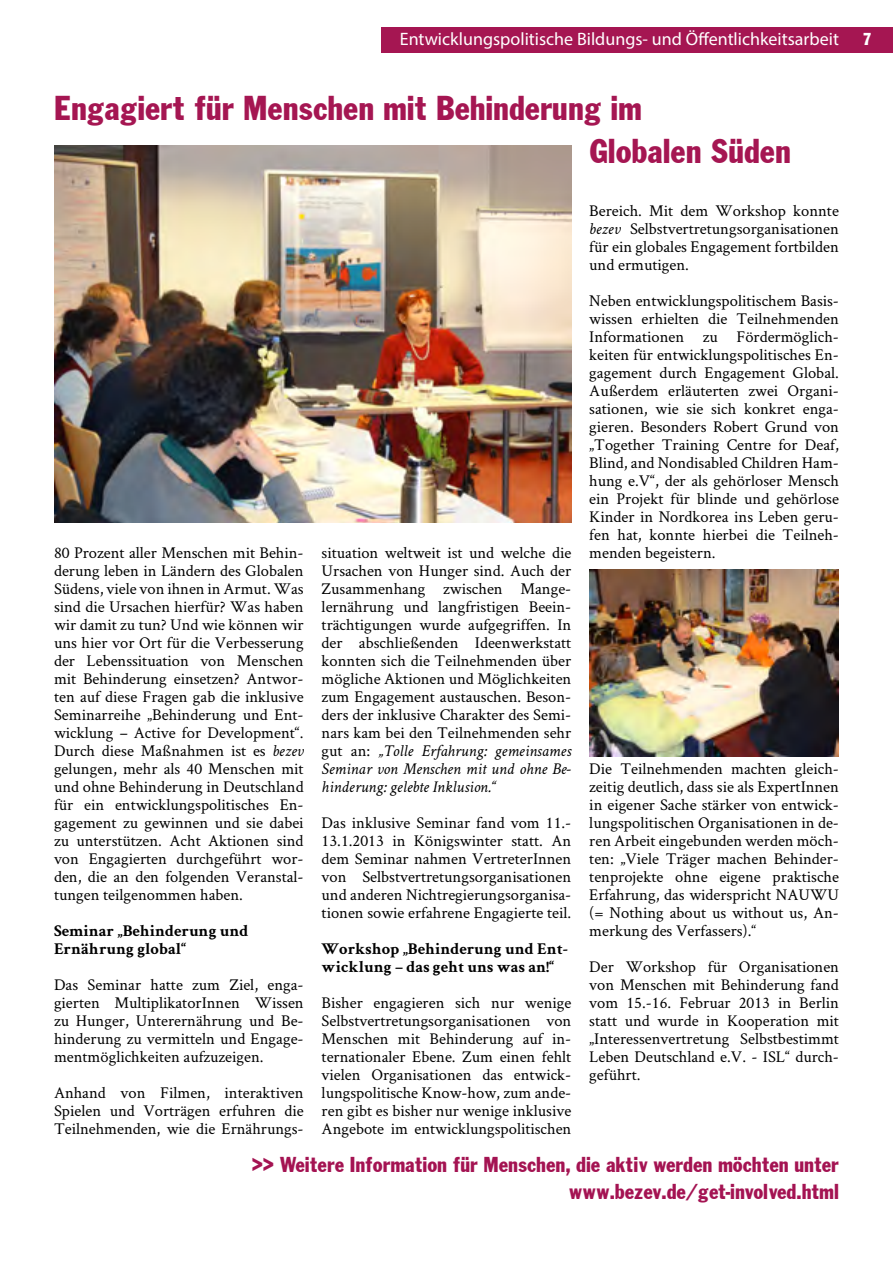
<style>
.page{position:relative;width:893px;height:1263px;background:#fff}
.page>*{position:absolute;margin:0;border:0;box-sizing:border-box;transform-origin:0 0}
.t1{font:36px/43.2px "Franklin Cond Gothic";color:#a51652}
.Inlay-Text{font:22.5px/27px "Franklin Cond Gothic";color:#a41352;text-align:right}
.t2{font:18px "Myriad Pro";color:#fff}
.t3{font:18px "Franklin Cond Gothic";color:#fff}
.Jb_Normal{font:16.5px/18px "Crimson Text";color:#000;text-align:justify}
.Jb_Zwiswchenüberschr{font:700 16.5px/18px "Crimson Text";color:#000}
.s1{font-style:italic}
</style>
<div class="page">
<div style="left:382px;top:27px;width:511px;height:25px;background:#a51652"></div>
<img style="left:54px;top:146px;width:517px;height:377px">
<img style="left:589px;top:569px;width:250px;height:187px">
<p class="t2" style="left:400px;top:28px;width:441px">Entwicklungspolitische Bildungs- und Öffentlichkeitsarbeit</p>
<p class="t3" style="left:863px;top:29px;width:10px">7</p>
<h1 class="t1" style="left:589px;top:86px;width:203px;text-indent:-535px">Engagiert für Menschen mit Behinderung im<br>Globalen Süden</h1>
<p class="Jb_Normal" style="left:54px;top:543px;width:251px">80 Prozent aller Menschen mit Behin&shy;derung leben in Ländern des Globalen Südens, viele von ihnen in Armut. Was sind die Ursachen hierfür? Was haben wir damit zu tun? Und wie können wir uns hier vor Ort für die Verbesserung der Lebenssituation von Menschen mit Behinderung einsetzen? Antwor&shy;ten auf diese Fragen gab die inklusive Seminarreihe „Behinderung und Ent&shy;wicklung – Active for Development“.<br>Durch diese Maßnahmen ist es <span class="s1">bezev </span>gelungen, mehr als 40 Menschen mit und ohne Behinderung in Deutschland für ein entwicklungspolitisches En&shy;gagement zu gewinnen und sie dabei zu unterstützen. Acht Aktionen sind von Engagierten durchgeführt wor&shy;den, die an den folgenden Veranstal&shy;tungen teilgenommen haben.</p>
<h2 class="Jb_Zwiswchenüberschr" style="left:54px;top:921px;width:196px">Seminar „Behinderung und<br>Ernährung global“</h2>
<p class="Jb_Normal" style="left:54px;top:975px;width:251px">Das Seminar hatte zum Ziel, enga&shy;gierten MultiplikatorInnen Wissen zu Hunger, Unterernährung und Be&shy;hinderung zu vermitteln und Engage&shy;mentmöglichkeiten aufzuzeigen.</p>
<p class="Jb_Normal" style="left:54px;top:1083px;width:251px">Anhand von Filmen, interaktiven Spielen und Vorträgen erfuhren die Teilnehmenden, wie die Ernährungs-</p>
<p class="Jb_Normal" style="left:322px;top:543px;width:251px">situation weltweit ist und welche die Ursachen von Hunger sind. Auch der Zusammenhang zwischen Mange&shy;lernährung und langfristigen Beein&shy;trächtigungen wurde aufgegriffen. In der abschließenden Ideenwerkstatt konnten sich die Teilnehmenden über mögliche Aktionen und Möglichkeiten zum Engagement austauschen. Beson&shy;ders der inklusive Charakter des Semi&shy;nars kam bei den Teilnehmenden sehr gut an: <span class="s1">„Tolle Erfahrung: gemeinsames Seminar von Menschen mit und ohne Be&shy;hinderung: gelebte Inklusion.“</span></p>
<p class="Jb_Normal" style="left:322px;top:813px;width:251px">Das inklusive Seminar fand vom 11.- 13.1.2013 in Königswinter statt. An dem Seminar nahmen VertreterInnen von Selbstvertretungsorganisationen und anderen Nichtregierungsorganisa&shy;tionen sowie erfahrene Engagierte teil.</p>
<h2 class="Jb_Zwiswchenüberschr" style="left:322px;top:939px;width:248px">Workshop „Behinderung und Ent&shy;wicklung – das geht uns was an!“</h2>
<p class="Jb_Normal" style="left:322px;top:993px;width:251px">Bisher engagieren sich nur wenige Selbstvertretungsorganisationen von Menschen mit Behinderung auf in&shy;ternationaler Ebene. Zum einen fehlt vielen Organisationen das entwick&shy;lungspolitische Know-how, zum ande&shy;ren gibt es bisher nur wenige inklusive Angebote im entwicklungspolitischen</p>
<p class="Jb_Normal" style="left:589px;top:201px;width:251px">Bereich. Mit dem Workshop konnte <span class="s1">bezev</span> Selbstvertretungsorganisationen für ein globales Engagement fortbilden und ermutigen.</p>
<p class="Jb_Normal" style="left:589px;top:291px;width:251px">Neben entwicklungspolitischem Basis&shy;wissen erhielten die Teilnehmenden Informationen zu Fördermöglich&shy;keiten für entwicklungspolitisches En&shy;gagement durch Engagement Global.<br>Außerdem erläuterten zwei Organi&shy;sationen, wie sie sich konkret enga&shy;gieren. Besonders Robert Grund von „Together Training Centre for Deaf, Blind, and Nondisabled Children Ham&shy;hung e.V“, der als gehörloser Mensch ein Projekt für blinde und gehörlose Kinder in Nordkorea ins Leben geru&shy;fen hat, konnte hierbei die Teilneh&shy;menden begeistern.</p>
<p class="Jb_Normal" style="left:589px;top:759px;width:251px">Die Teilnehmenden machten gleich&shy;zeitig deutlich, dass sie als ExpertInnen in eigener Sache stärker von entwick&shy;lungspolitischen Organisationen in de&shy;ren Arbeit eingebunden werden möch&shy;ten: „Viele Träger machen Behinder&shy;tenprojekte ohne eigene praktische Erfahrung, das widerspricht NAUWU (= Nothing about us without us, An&shy;merkung des Verfassers).“</p>
<p class="Jb_Normal" style="left:589px;top:957px;width:251px">Der Workshop für Organisationen von Menschen mit Behinderung fand vom 15.-16. Februar 2013 in Berlin statt und wurde in Kooperation mit „Interessenvertretung Selbstbestimmt Leben Deutschland e.V. - ISL“ durch&shy;geführt.</p>
<p class="Inlay-Text" style="left:252px;top:1151px;width:589px">&gt;&gt; Weitere Information für Menschen, die aktiv werden möchten unter www.bezev.de/get-involved.html</p>
</div>
